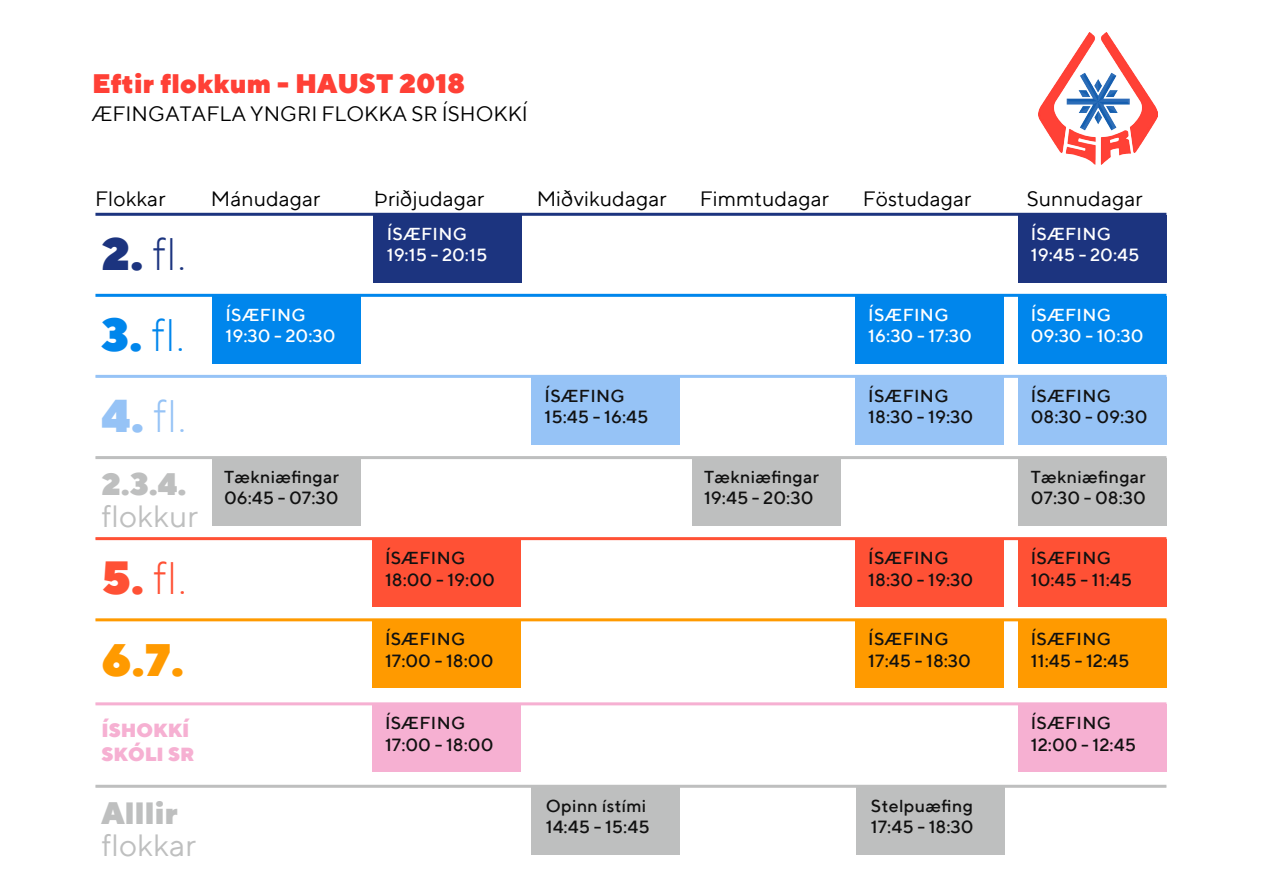
<style>
.page{position:relative;width:1263px;height:893px;background:#fff}
.page>*{position:absolute;margin:0;border:0;box-sizing:border-box;transform-origin:0 0}
.t1{font:300 46.35px "TT Norms";color:#1c347f}
.t2{font:300 46.35px "TT Norms";color:#0086ec}
.t3{font:300 46.35px "TT Norms";color:#96c3f6}
.t4{font:300 46.35px "TT Norms";color:#ff5135}
.t5{font:900 46.35px "TT Norms";color:#ff9a00}
.t6{font:31.35px "TT Norms";color:#bebfbf}
.t7{font:900 31.35px "TT Norms";color:#bebfbf}
.t8{font:900 27.3px "TT Norms";color:#ff4036}
.t9{font:21.15px "TT Norms";color:#000}
.t10{font:900 19.35px/23.2px "TT Norms";color:#f6b0d2}
.t11{font:500 18px "TT Norms";color:#111}
.t12{font:500 18px "TT Norms";color:#fff}
.t13{font:500 17.7px "TT Norms";letter-spacing:.02em;color:#111}
.t14{font:500 17.7px "TT Norms";letter-spacing:.02em;color:#fff}
.s1{font-weight:900}
</style>
<div class="page">
<div style="left:374px;top:215px;width:148px;height:67px;background:#1c347f"></div>
<div style="left:1018px;top:215px;width:148px;height:67px;background:#1c347f"></div>
<img style="left:1038px;top:32px;width:119px;height:133px">
<hr style="left:95px;top:213px;width:1071px;height:3px;background:#1c347f">
<div style="left:212px;top:296px;width:149px;height:67px;background:#0086ec"></div>
<div style="left:1018px;top:296px;width:148px;height:67px;background:#0086ec"></div>
<div style="left:855px;top:296px;width:149px;height:67px;background:#0086ec"></div>
<hr style="left:95px;top:294px;width:1071px;height:3px;background:#0086ec">
<div style="left:531px;top:377px;width:149px;height:67px;background:#96c3f6"></div>
<div style="left:1018px;top:377px;width:148px;height:67px;background:#96c3f6"></div>
<div style="left:855px;top:377px;width:149px;height:67px;background:#96c3f6"></div>
<hr style="left:95px;top:375px;width:1071px;height:3px;background:#96c3f6">
<div style="left:372px;top:539px;width:149px;height:67px;background:#ff5135"></div>
<div style="left:1018px;top:539px;width:148px;height:67px;background:#ff5135"></div>
<div style="left:855px;top:539px;width:149px;height:67px;background:#ff5135"></div>
<hr style="left:95px;top:537px;width:1071px;height:3px;background:#ff5135">
<div style="left:212px;top:458px;width:149px;height:67px;background:#bebfbf"></div>
<div style="left:692px;top:458px;width:149px;height:67px;background:#bebfbf"></div>
<div style="left:1018px;top:458px;width:148px;height:67px;background:#bebfbf"></div>
<hr style="left:95px;top:456px;width:1071px;height:3px;background:#bebfbf">
<div style="left:531px;top:787px;width:149px;height:67px;background:#bebfbf"></div>
<div style="left:857px;top:787px;width:148px;height:67px;background:#bebfbf"></div>
<hr style="left:95px;top:784px;width:1071px;height:3px;background:#bebfbf">
<div style="left:372px;top:620px;width:149px;height:67px;background:#ff9a00"></div>
<div style="left:1018px;top:620px;width:148px;height:67px;background:#ff9a00"></div>
<div style="left:855px;top:620px;width:149px;height:67px;background:#ff9a00"></div>
<hr style="left:95px;top:618px;width:1071px;height:3px;background:#ff9a00">
<div style="left:372px;top:704px;width:149px;height:67px;background:#f6b0d2"></div>
<div style="left:1018px;top:704px;width:148px;height:67px;background:#f6b0d2"></div>
<hr style="left:95px;top:702px;width:1071px;height:3px;background:#f6b0d2">
<h3 class="t8" style="left:92px;top:66px;width:374px">Eftir flokkum - HAUST 2018</h3>
<p class="t9" style="left:92px;top:100px;width:437px">ÆFINGATAFLA YNGRI FLOKKA SR ÍSHOKKÍ</p>
<p class="t9" style="left:95px;top:185px;width:72px">Flokkar</p>
<h1 class="t1" style="left:101px;top:225px;width:86px"><span class="s1">2.</span> fl.</h1>
<h1 class="t2" style="left:101px;top:306px;width:85px"><span class="s1">3.</span> fl.</h1>
<h1 class="t3" style="left:101px;top:387px;width:87px"><span class="s1">4.</span> fl.</h1>
<h2 class="t7" style="left:101px;top:464px;width:87px">2.3.4.</h2>
<h2 class="t6" style="left:101px;top:497px;width:98px">flokkur</h2>
<h1 class="t4" style="left:101px;top:549px;width:87px"><span class="s1">5.</span> fl.</h1>
<h1 class="t5" style="left:101px;top:629px;width:84px">6.7.</h1>
<p class="t9" style="left:211px;top:185px;width:111px">Mánudagar</p>
<p class="t9" style="left:374px;top:185px;width:112px">Þriðjudagar</p>
<p class="t9" style="left:537px;top:185px;width:131px">Miðvikudagar</p>
<p class="t9" style="left:700px;top:185px;width:131px">Fimmtudagar</p>
<p class="t9" style="left:863px;top:185px;width:110px">Föstudagar</p>
<p class="t9" style="left:1027px;top:185px;width:117px">Sunnudagar</p>
<p class="t14" style="left:387px;top:222px;width:82px">ÍSÆFING</p>
<p class="t12" style="left:387px;top:244px;width:102px">19:15 - 20:15</p>
<p class="t14" style="left:1031px;top:222px;width:82px">ÍSÆFING</p>
<p class="t12" style="left:1031px;top:244px;width:110px">19:45 - 20:45</p>
<p class="t14" style="left:225px;top:303px;width:82px">ÍSÆFING</p>
<p class="t12" style="left:225px;top:325px;width:112px">19:30 - 20:30</p>
<p class="t13" style="left:224px;top:465px;width:116px">Tækniæfingar</p>
<p class="t11" style="left:224px;top:487px;width:116px">06:45 - 07:30</p>
<p class="t13" style="left:385px;top:546px;width:82px">ÍSÆFING</p>
<p class="t11" style="left:385px;top:568px;width:111px">18:00 - 19:00</p>
<p class="t13" style="left:385px;top:628px;width:82px">ÍSÆFING</p>
<p class="t11" style="left:385px;top:649px;width:110px">17:00 - 18:00</p>
<p class="t13" style="left:545px;top:384px;width:82px">ÍSÆFING</p>
<p class="t11" style="left:545px;top:406px;width:106px">15:45 - 16:45</p>
<p class="t13" style="left:704px;top:465px;width:116px">Tækniæfingar</p>
<p class="t11" style="left:704px;top:487px;width:111px">19:45 - 20:30</p>
<p class="t14" style="left:868px;top:303px;width:82px">ÍSÆFING</p>
<p class="t12" style="left:868px;top:325px;width:105px">16:30 - 17:30</p>
<p class="t13" style="left:868px;top:384px;width:82px">ÍSÆFING</p>
<p class="t11" style="left:868px;top:406px;width:106px">18:30 - 19:30</p>
<p class="t13" style="left:868px;top:546px;width:82px">ÍSÆFING</p>
<p class="t11" style="left:868px;top:568px;width:106px">18:30 - 19:30</p>
<p class="t13" style="left:868px;top:628px;width:82px">ÍSÆFING</p>
<p class="t11" style="left:868px;top:649px;width:104px">17:45 - 18:30</p>
<p class="t14" style="left:1031px;top:303px;width:82px">ÍSÆFING</p>
<p class="t12" style="left:1031px;top:325px;width:114px">09:30 - 10:30</p>
<p class="t13" style="left:1031px;top:384px;width:82px">ÍSÆFING</p>
<p class="t11" style="left:1031px;top:406px;width:118px">08:30 - 09:30</p>
<p class="t13" style="left:1031px;top:465px;width:116px">Tækniæfingar</p>
<p class="t11" style="left:1031px;top:487px;width:117px">07:30 - 08:30</p>
<p class="t13" style="left:1031px;top:546px;width:82px">ÍSÆFING</p>
<p class="t11" style="left:1031px;top:568px;width:103px">10:45 - 11:45</p>
<p class="t13" style="left:1031px;top:628px;width:82px">ÍSÆFING</p>
<p class="t11" style="left:1031px;top:649px;width:100px">11:45 - 12:45</p>
<p class="t10" style="left:101px;top:718px;width:94px">ÍSHOKKÍ<br>SKÓLI SR</p>
<p class="t13" style="left:385px;top:712px;width:82px">ÍSÆFING</p>
<p class="t11" style="left:385px;top:733px;width:110px">17:00 - 18:00</p>
<h2 class="t7" style="left:101px;top:792px;width:78px">Alllir</h2>
<h2 class="t6" style="left:101px;top:825px;width:96px">flokkar</h2>
<p class="t13" style="left:546px;top:794px;width:102px">Opinn ístími</p>
<p class="t11" style="left:546px;top:815px;width:106px">14:45 - 15:45</p>
<p class="t13" style="left:871px;top:794px;width:104px">Stelpuæfing</p>
<p class="t11" style="left:871px;top:815px;width:104px">17:45 - 18:30</p>
<p class="t13" style="left:1031px;top:712px;width:82px">ÍSÆFING</p>
<p class="t11" style="left:1031px;top:733px;width:107px">12:00 - 12:45</p>
</div>
